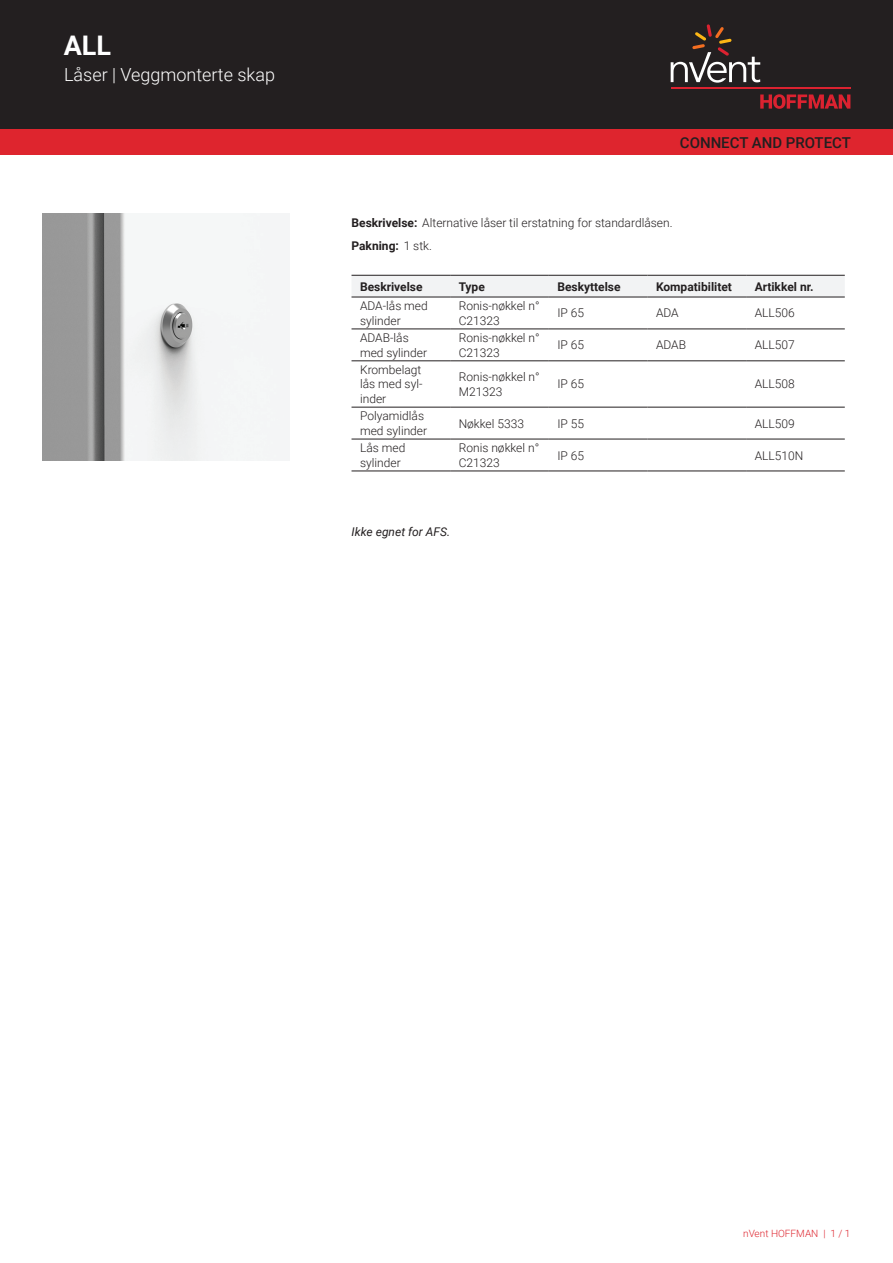
<style>
.page{position:relative;width:893px;height:1263px;background:#fff}
.page>*{position:absolute;margin:0;border:0;box-sizing:border-box;transform-origin:0 0}
.t1{font:700 27px "Roboto";color:#fff}
.t2{font:300 18px "Roboto";color:#fff}
.t3{font:500 15px "Roboto";color:#231f20}
.t4{font:300 12px/14.4px "Roboto";color:#231f20}
.t5{font:700 12px "Roboto";color:#231f20}
.t6{font:italic 12px "Roboto";color:#231f20}
.t7{font:300 10.05px "Roboto";color:#de252e}
.s1{font-weight:700}
</style>
<div class="page">
<div style="left:0;top:0;width:893px;height:129px;background:#231f20"></div>
<svg style="left:760px;top:94px;width:90px;height:15px"></svg>
<hr style="left:671px;top:88px;width:179px;height:1px;background:#db2230">
<svg style="left:671px;top:24px;width:89px;height:59px"></svg>
<div style="left:0;top:129px;width:893px;height:26px;background:#de252e"></div>
<div style="left:351px;top:276px;width:494px;height:21px;background:#f2f3f4"></div>
<hr style="left:351px;top:275px;width:99px;height:1px;background:#231f20">
<hr style="left:450px;top:275px;width:99px;height:1px;background:#231f20">
<hr style="left:549px;top:275px;width:98px;height:1px;background:#231f20">
<hr style="left:647px;top:275px;width:99px;height:1px;background:#231f20">
<hr style="left:746px;top:275px;width:99px;height:1px;background:#231f20">
<hr style="left:351px;top:329px;width:99px;height:1px;background:#231f20">
<hr style="left:450px;top:329px;width:99px;height:1px;background:#231f20">
<hr style="left:549px;top:329px;width:98px;height:1px;background:#231f20">
<hr style="left:647px;top:329px;width:99px;height:1px;background:#231f20">
<hr style="left:746px;top:329px;width:99px;height:1px;background:#231f20">
<hr style="left:351px;top:361px;width:99px;height:1px;background:#231f20">
<hr style="left:450px;top:361px;width:99px;height:1px;background:#231f20">
<hr style="left:549px;top:361px;width:98px;height:1px;background:#231f20">
<hr style="left:647px;top:361px;width:99px;height:1px;background:#231f20">
<hr style="left:746px;top:361px;width:99px;height:1px;background:#231f20">
<hr style="left:351px;top:407px;width:99px;height:1px;background:#231f20">
<hr style="left:450px;top:407px;width:99px;height:1px;background:#231f20">
<hr style="left:549px;top:407px;width:98px;height:1px;background:#231f20">
<hr style="left:647px;top:407px;width:99px;height:1px;background:#231f20">
<hr style="left:746px;top:407px;width:99px;height:1px;background:#231f20">
<hr style="left:351px;top:439px;width:99px;height:1px;background:#231f20">
<hr style="left:450px;top:439px;width:99px;height:1px;background:#231f20">
<hr style="left:549px;top:439px;width:98px;height:1px;background:#231f20">
<hr style="left:647px;top:439px;width:99px;height:1px;background:#231f20">
<hr style="left:746px;top:439px;width:99px;height:1px;background:#231f20">
<hr style="left:351px;top:471px;width:99px;height:1px;background:#231f20">
<hr style="left:450px;top:471px;width:99px;height:1px;background:#231f20">
<hr style="left:549px;top:471px;width:98px;height:1px;background:#231f20">
<hr style="left:647px;top:471px;width:99px;height:1px;background:#231f20">
<hr style="left:746px;top:471px;width:99px;height:1px;background:#231f20">
<hr style="left:351px;top:297px;width:99px;height:1px;background:#231f20">
<hr style="left:450px;top:297px;width:99px;height:1px;background:#231f20">
<hr style="left:549px;top:297px;width:98px;height:1px;background:#231f20">
<hr style="left:647px;top:297px;width:99px;height:1px;background:#231f20">
<hr style="left:746px;top:297px;width:99px;height:1px;background:#231f20">
<img style="left:43px;top:213px;width:246px;height:247px">
<h1 class="t1" style="left:64px;top:27px;width:49px">ALL</h1>
<h2 class="t2" style="left:64px;top:62px;width:212px">Låser | Veggmonterte skap</h2>
<p class="t3" style="left:680px;top:132px;width:173px">CONNECT AND PROTECT</p>
<p class="t4" style="left:351px;top:211px;width:322px;line-height:23px"><span class="s1">Beskrivelse:</span> Alternative låser til erstatning for standardlåsen.<br><span class="s1">Pakning:</span> 1 stk.</p>
<p class="t5" style="left:360px;top:278px;width:64px">Beskrivelse</p>
<p class="t5" style="left:459px;top:278px;width:28px">Type</p>
<p class="t5" style="left:557px;top:278px;width:65px">Beskyttelse</p>
<p class="t5" style="left:656px;top:278px;width:77px">Kompatibilitet</p>
<p class="t5" style="left:755px;top:278px;width:60px">Artikkel nr.</p>
<p class="t4" style="left:360px;top:298px;width:69px">ADA-lås med sylinder</p>
<p class="t4" style="left:459px;top:298px;width:82px">Ronis-nøkkel n°<br>C21323</p>
<p class="t4" style="left:557px;top:306px;width:28px">IP 65</p>
<p class="t4" style="left:656px;top:306px;width:24px">ADA</p>
<p class="t4" style="left:755px;top:306px;width:42px">ALL506</p>
<p class="t4" style="left:360px;top:330px;width:69px">ADAB-lås med sylinder</p>
<p class="t4" style="left:459px;top:330px;width:82px">Ronis-nøkkel n°<br>C21323</p>
<p class="t4" style="left:557px;top:337px;width:28px">IP 65</p>
<p class="t4" style="left:656px;top:337px;width:32px">ADAB</p>
<p class="t4" style="left:755px;top:337px;width:42px">ALL507</p>
<p class="t4" style="left:360px;top:362px;width:64px;text-align:justify">Krombelagt lås med syl&shy;inder</p>
<p class="t4" style="left:459px;top:369px;width:82px">Ronis-nøkkel n°<br>M21323</p>
<p class="t4" style="left:557px;top:377px;width:28px">IP 65</p>
<p class="t4" style="left:755px;top:377px;width:42px">ALL508</p>
<p class="t4" style="left:360px;top:408px;width:69px">Polyamidlås med sylinder</p>
<p class="t4" style="left:459px;top:416px;width:67px">Nøkkel 5333</p>
<p class="t4" style="left:557px;top:416px;width:28px">IP 55</p>
<p class="t4" style="left:755px;top:416px;width:42px">ALL509</p>
<p class="t4" style="left:360px;top:440px;width:47px">Lås med sylinder</p>
<p class="t4" style="left:459px;top:440px;width:82px">Ronis nøkkel n°<br>C21323</p>
<p class="t4" style="left:557px;top:448px;width:28px">IP 65</p>
<p class="t4" style="left:755px;top:448px;width:50px">ALL510N</p>
<p class="t6" style="left:352px;top:523px;width:100px">Ikke egnet for AFS.</p>
<p class="t7" style="left:743px;top:1226px;width:109px">nVent HOFFMAN | 1 / 1</p>
</div>
